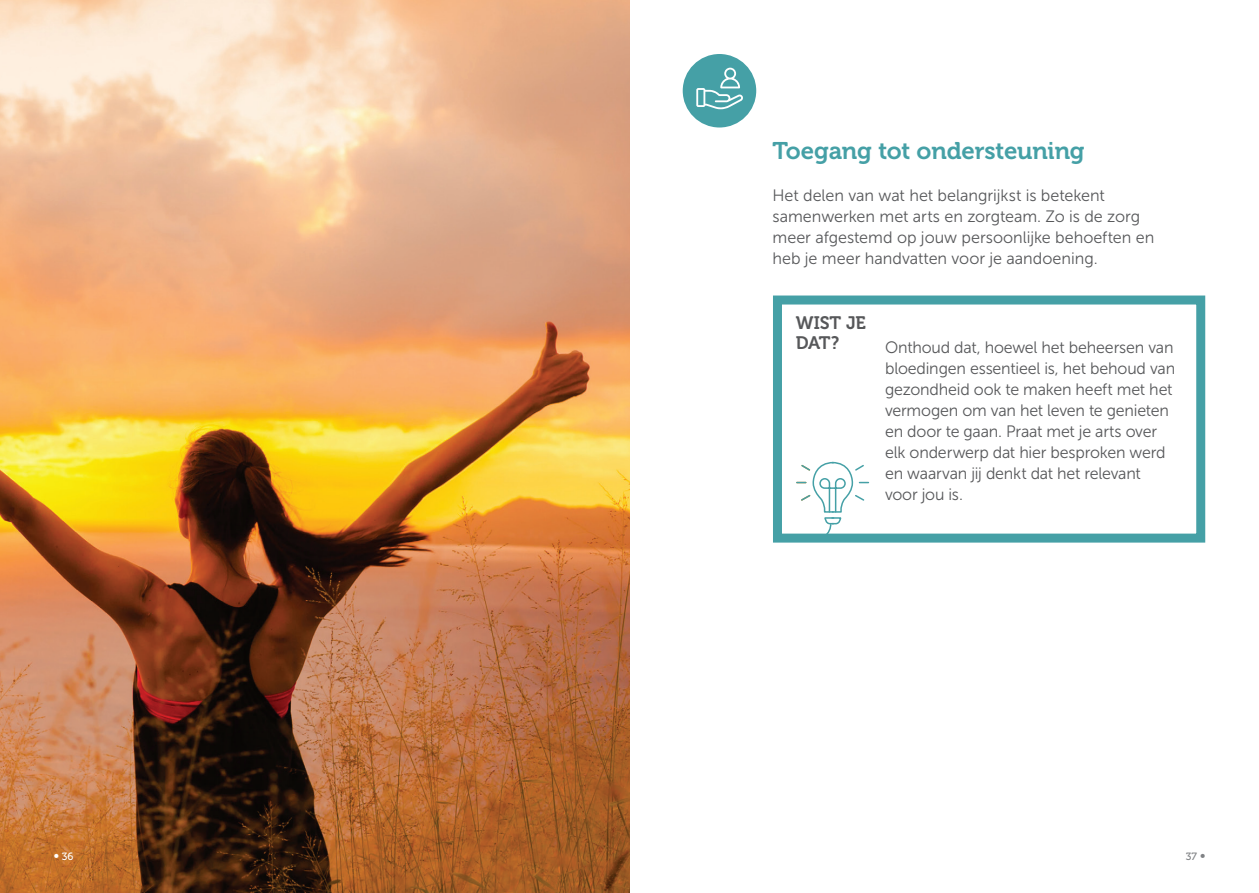
<style>
.page{position:relative;width:1259px;height:893px;background:#fff}
.page>*{position:absolute;margin:0;border:0;box-sizing:border-box;transform-origin:0 0}
.Kop_oranje{font:24px "Museo 700";letter-spacing:-.005em;color:#45a0a6}
.t1{font:18px/20.4px "Museo 700";letter-spacing:-.005em;color:#57585a}
.Body{font:16.5px/21px "Museo Sans 300";letter-spacing:-.01em;color:#57585a}
.t2{font:10.5px "Museo 500";color:#808285}
.t3{font:10.5px "Museo 500";color:#fff}
.s1{font-family:"Academy Sans"}
</style>
<div class="page">
<img style="left:0;top:0;width:629px;height:893px">
<div style="left:682px;top:54px;width:74px;height:74px;background:#45a0a6;border-radius:50%"></div>
<svg style="left:696px;top:68px;width:47px;height:41px"></svg>
<svg style="left:773px;top:296px;width:432px;height:247px;background:#4ba3a8"></svg>
<svg style="left:778px;top:299px;width:423px;height:240px"></svg>
<svg style="left:797px;top:461px;width:71px;height:64px"></svg>
<p class="t3" style="left:54px;top:851px;width:21px"><span class="s1">•</span> 36</p>
<p class="Kop_oranje" style="left:772px;top:137px;width:314px">Toegang tot ondersteuning</p>
<p class="Body" style="left:772px;top:185px;width:383px">Het delen van wat het belangrijkst is betekent samenwerken met arts en zorgteam. Zo is de zorg meer afgestemd op jouw persoonlijke behoeften en heb je meer handvatten voor je aandoening.</p>
<p class="t1" style="left:795px;top:312px;width:72px">WIST JE<br>DAT?</p>
<p class="Body" style="left:885px;top:336px;width:292px">Onthoud dat, hoewel het beheersen van bloedingen essentieel is, het behoud van gezondheid ook te maken heeft met het vermogen om van het leven te genieten en door te gaan. Praat met je arts over elk onderwerp dat hier besproken werd en waarvan jij denkt dat het relevant voor jou is.</p>
<p class="t2" style="left:1186px;top:851px;width:21px">37 <span class="s1">•</span></p>
</div>
